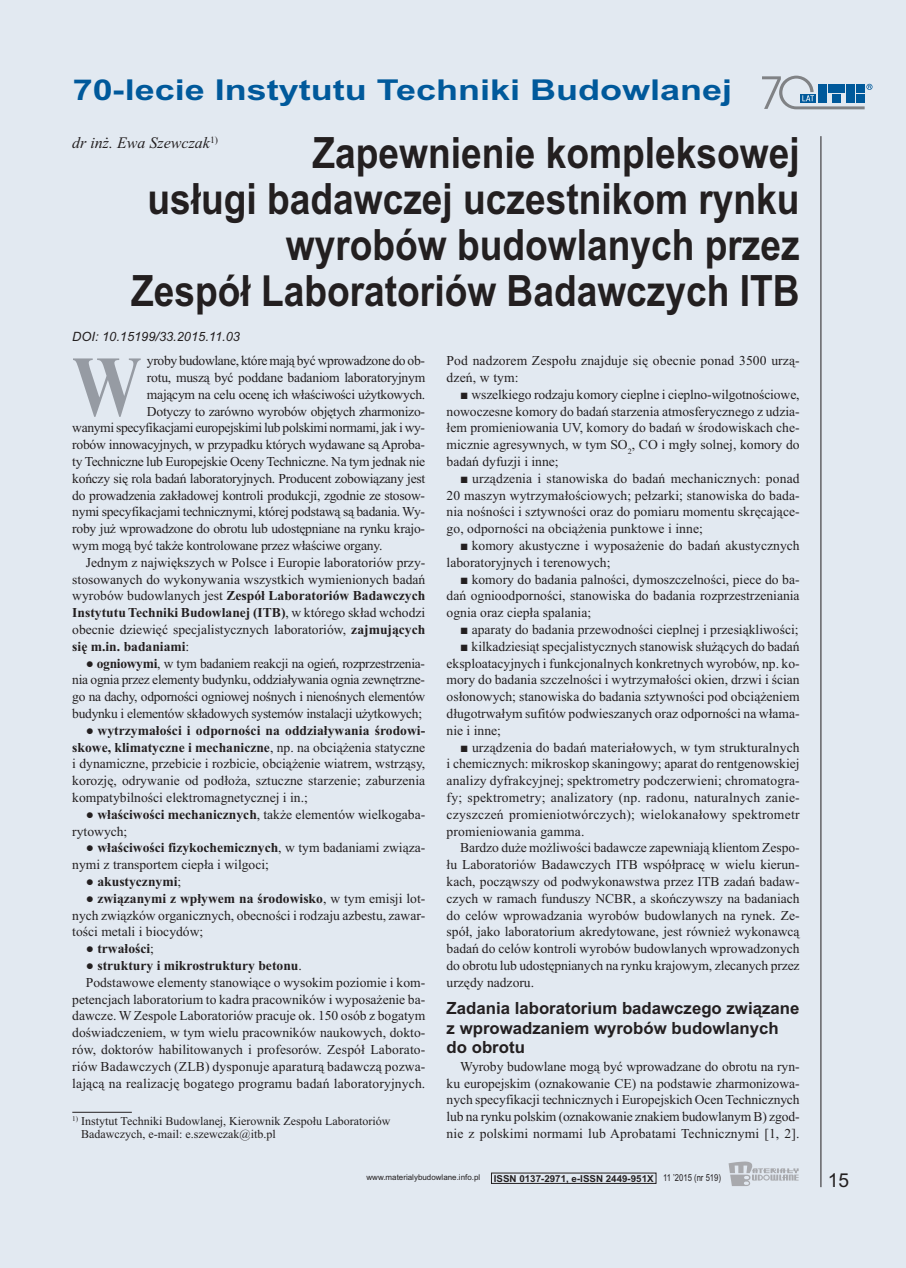
<style>
.page{position:relative;width:906px;height:1268px;background:#fff}
.page>*{position:absolute;margin:0;border:0;box-sizing:border-box;transform-origin:0 0}
.t1{font:700 43.2px/46.2px "Arial";color:#231f20;text-align:right;scale:.86 1}
.t2{font:700 28.8px "Arial";color:#00599b;scale:1.25 1}
.t3{font:19.2px "Arial";color:#231f20}
.t4{font:700 16.8px/19.2px "Arial";color:#231f20}
.t5{font:italic 16.05px "Times New Roman";color:#231f20}
.t6{font:13.65px/16.8px "Times New Roman";color:#231f20;text-align:justify}
.t7{font:13.65px "Times New Roman";letter-spacing:-.02em;color:#231f20}
.t8{font:700 13.65px "Times New Roman";color:#231f20}
.t9{font:13.65px "Times New Roman";letter-spacing:-.03em;color:#231f20}
.t10{font:13.65px "Times New Roman";letter-spacing:-.025em;color:#231f20}
.t11{font:italic 12.75px "Arial";color:#231f20}
.t12{font:12px/12.8px "Times New Roman";color:#231f20}
.t13{font:700 9.6px "Arial";color:#231f20}
.t14{font:7.95px "Arial";color:#231f20}
.s1{font-weight:400}
.s2{font-weight:700}
</style>
<div class="page">
<div style="left:0;top:0;width:906px;height:1267px;background:#e2e9f1"></div>
<hr style="left:820px;top:136px;width:1px;height:1050px;background:#231f20">
<svg style="left:728px;top:1161px;width:70px;height:24px"></svg>
<svg style="left:762px;top:76px;width:110px;height:33px"></svg>
<svg style="left:73px;top:358px;width:68px;height:59px"></svg>
<hr style="left:72px;top:1111px;width:60px;height:1px;background:#231f20">
<h2 class="t2" style="left:73px;top:73px;width:529px">70-lecie Instytutu Techniki Budowlanej</h2>
<p class="t5" style="left:72px;top:133px;width:147px">dr inż. Ewa Szewczak<sup>1)</sup></p>
<h1 class="t1" style="left:131px;top:129px;width:779px">Zapewnienie kompleksowej<br>usługi badawczej uczestnikom rynku wyrobów budowlanych przez<br>Zespół Laboratoriów Badawczych ITB</h1>
<p class="t11" style="left:72px;top:329px;width:169px">DOI: 10.15199/33.2015.11.03</p>
<p class="t10" style="left:147px;top:352px;width:280px">yroby budowlane, które mają być wprowadzone do ob-</p>
<p class="t6" style="left:147px;top:369px;width:280px">rotu, muszą być poddane badaniom laboratoryjnym</p>
<p class="t7" style="left:147px;top:386px;width:280px">mającym na celu ocenę ich właściwości użytkowych.</p>
<p class="t7" style="left:147px;top:403px;width:280px">Dotyczy to zarówno wyrobów objętych zharmonizo-</p>
<p class="t9" style="left:72px;top:419px;width:354px">wanymi specyfikacjami europejskimi lub polskimi normami, jak i wy-</p>
<p class="t7" style="left:72px;top:436px;width:354px">robów innowacyjnych, w przypadku których wydawane są Aproba-</p>
<p class="t7" style="left:72px;top:453px;width:354px">ty Techniczne lub Europejskie Oceny Techniczne. Na tym jednak nie</p>
<p class="t7" style="left:72px;top:470px;width:354px">kończy się rola badań laboratoryjnych. Producent zobowiązany jest</p>
<p class="t7" style="left:72px;top:487px;width:354px">do prowadzenia zakładowej kontroli produkcji, zgodnie ze stosow-</p>
<p class="t7" style="left:72px;top:503px;width:354px">nymi specyfikacjami technicznymi, której podstawą są badania. Wy-</p>
<p class="t7" style="left:72px;top:520px;width:354px">roby już wprowadzone do obrotu lub udostępniane na rynku krajo-</p>
<p class="t7" style="left:72px;top:537px;width:311px">wym mogą być także kontrolowane przez właściwe organy.</p>
<p class="t6" style="left:86px;top:553px;width:341px">Jednym z największych w Polsce i Europie laboratoriów przy-</p>
<p class="t6" style="left:72px;top:570px;width:354px">stosowanych do wykonywania wszystkich wymienionych badań</p>
<p class="t8" style="left:72px;top:587px;width:354px"><span class="s1">wyrobów budowlanych jest</span> Zespół Laboratoriów Badawczych</p>
<p class="t8" style="left:72px;top:604px;width:354px">Instytutu Techniki Budowlanej (ITB)<span class="s1">, w którego skład wchodzi</span></p>
<p class="t6" style="left:72px;top:620px;width:354px">obecnie dziewięć specjalistycznych laboratoriów, <span class="s2">zajmujących</span></p>
<p class="t8" style="left:72px;top:638px;width:119px">się m.in. badaniami<span class="s1">:</span></p>
<p class="t6" style="left:72px;top:654px;width:354px;text-indent:13px">● <span class="s2">ogniowymi</span>, w tym badaniem reakcji na ogień, rozprzestrzenia&shy;nia ognia przez elementy budynku, oddziaływania ognia zewnętrzne&shy;go na dachy, odporności ogniowej nośnych i nienośnych elementów budynku i elementów składowych systemów instalacji użytkowych;</p>
<p class="t6" style="left:72px;top:721px;width:354px;text-indent:14px">● <span class="s2">wytrzymałości i odporności na oddziaływania środowi&shy;skowe, klimatyczne i mechaniczne</span>, np. na obciążenia statyczne i dynamiczne, przebicie i rozbicie, obciążenie wiatrem, wstrząsy, korozję, odrywanie od podłoża, sztuczne starzenie; zaburzenia kompatybilności elektromagnetycznej i in.;</p>
<p class="t6" style="left:72px;top:805px;width:354px;text-indent:13px">● <span class="s2">właściwości mechanicznych</span>, także elementów wielkogaba&shy;rytowych;</p>
<p class="t6" style="left:72px;top:839px;width:354px;text-indent:14px">● <span class="s2">właściwości fizykochemicznych</span>, w tym badaniami związa&shy;nymi z transportem ciepła i wilgoci;</p>
<p class="t8" style="left:86px;top:873px;width:97px"><span class="s1">●</span> akustycznymi<span class="s1">;</span></p>
<p class="t6" style="left:72px;top:889px;width:354px;text-indent:13px">● <span class="s2">związanymi z wpływem na środowisko</span>, w tym emisji lot&shy;nych związków organicznych, obecności i rodzaju azbestu, zawar&shy;tości metali i biocydów;</p>
<p class="t8" style="left:86px;top:940px;width:70px"><span class="s1">●</span> trwałości<span class="s1">;</span></p>
<p class="t8" style="left:86px;top:957px;width:217px"><span class="s1">●</span> struktury i mikrostruktury betonu<span class="s1">.</span></p>
<p class="t6" style="left:86px;top:973px;width:341px">Podstawowe elementy stanowiące o wysokim poziomie i kom-</p>
<p class="t6" style="left:72px;top:990px;width:354px">petencjach laboratorium to kadra pracowników i wyposażenie ba-</p>
<p class="t6" style="left:72px;top:1006px;width:354px">dawcze. W Zespole Laboratoriów pracuje ok. 150 osób z bogatym</p>
<p class="t6" style="left:72px;top:1023px;width:354px">doświadczeniem, w tym wielu pracowników naukowych, dokto-</p>
<p class="t6" style="left:72px;top:1040px;width:355px">rów, doktorów habilitowanych i profesorów. Zespół Laborato-</p>
<p class="t6" style="left:72px;top:1057px;width:355px">riów Badawczych (ZLB) dysponuje aparaturą badawczą pozwa-</p>
<p class="t6" style="left:72px;top:1074px;width:354px">lającą na realizację bogatego programu badań laboratoryjnych.</p>
<p class="t12" style="left:81px;top:1114px;width:311px;text-indent:-9px"><sup>1)</sup> Instytut Techniki Budowlanej, Kierownik Zespołu Laboratoriów<br>Badawczych, e-mail: e.szewczak@itb.pl</p>
<p class="t6" style="left:446px;top:352px;width:355px">Pod nadzorem Zespołu znajduje się obecnie ponad 3500 urzą&shy;dzeń, w tym:</p>
<p class="t6" style="left:446px;top:385px;width:354px;text-indent:14px">■ wszelkiego rodzaju komory cieplne i cieplno-wilgotnościowe, nowoczesne komory do badań starzenia atmosferycznego z udzia&shy;łem promieniowania UV, komory do badań w środowiskach che&shy;micznie agresywnych, w tym SO<sub>2</sub>, CO i mgły solnej, komory do badań dyfuzji i inne;</p>
<p class="t6" style="left:446px;top:469px;width:354px;text-indent:14px">■ urządzenia i stanowiska do badań mechanicznych: ponad 20 maszyn wytrzymałościowych; pełzarki; stanowiska do bada&shy;nia nośności i sztywności oraz do pomiaru momentu skręcające&shy;go, odporności na obciążenia punktowe i inne;</p>
<p class="t6" style="left:446px;top:536px;width:354px;text-indent:14px">■ komory akustyczne i wyposażenie do badań akustycznych laboratoryjnych i terenowych;</p>
<p class="t6" style="left:446px;top:570px;width:354px;text-indent:14px">■ komory do badania palności, dymoszczelności, piece do ba&shy;dań ognioodporności, stanowiska do badania rozprzestrzeniania ognia oraz ciepła spalania;</p>
<p class="t6" style="left:460px;top:620px;width:340px">■ aparaty do badania przewodności cieplnej i przesiąkliwości;</p>
<p class="t6" style="left:446px;top:637px;width:354px;text-indent:14px">■ kilkadziesiąt specjalistycznych stanowisk służących do badań eksploatacyjnych i funkcjonalnych konkretnych wyrobów, np. ko&shy;mory do badania szczelności i wytrzymałości okien, drzwi i ścian osłonowych; stanowiska do badania sztywności pod obciążeniem długotrwałym sufitów podwieszanych oraz odporności na włama&shy;nie i inne;</p>
<p class="t6" style="left:446px;top:738px;width:355px;text-indent:14px">■ urządzenia do badań materiałowych, w tym strukturalnych i chemicznych: mikroskop skaningowy; aparat do rentgenowskiej analizy dyfrakcyjnej; spektrometry podczerwieni; chromatogra&shy;fy; spektrometry; analizatory (np. radonu, naturalnych zanie&shy;czyszczeń promieniotwórczych); wielokanałowy spektrometr promieniowania gamma.</p>
<p class="t6" style="left:446px;top:839px;width:354px;text-indent:14px">Bardzo duże możliwości badawcze zapewniają klientom Zespo&shy;łu Laboratoriów Badawczych ITB współpracę w wielu kierun&shy;kach, począwszy od podwykonawstwa przez ITB zadań badaw&shy;czych w ramach funduszy NCBR, a skończywszy na badaniach do celów wprowadzania wyrobów budowlanych na rynek. Ze&shy;spół, jako laboratorium akredytowane, jest również wykonawcą badań do celów kontroli wyrobów budowlanych wprowadzonych do obrotu lub udostępnianych na rynku krajowym, zlecanych przez urzędy nadzoru.</p>
<p class="t4" style="left:446px;top:998px;width:354px">Zadania laboratorium badawczego związane z wprowadzaniem wyrobów budowlanych do obrotu</p>
<p class="t6" style="left:446px;top:1057px;width:354px;text-indent:14px">Wyroby budowlane mogą być wprowadzane do obrotu na ryn&shy;ku europejskim (oznakowanie CE) na podstawie zharmonizowa&shy;nych specyfikacji technicznych i Europejskich Ocen Technicznych lub na rynku polskim (oznakowanie znakiem budowlanym B) zgod&shy;nie z polskimi normami lub Aprobatami Technicznymi [1, 2].</p>
<p class="t14" style="left:366px;top:1172px;width:115px">www.materialybudowlane.info.pl</p>
<p class="t13" style="left:494px;top:1172px;width:229px">ISSN 0137-2971, e-ISSN 2449-951X <span class="s1">11 ’2015 (nr 519)</span></p>
<h3 class="t3" style="left:828px;top:1168px;width:23px">15</h3>
</div>
